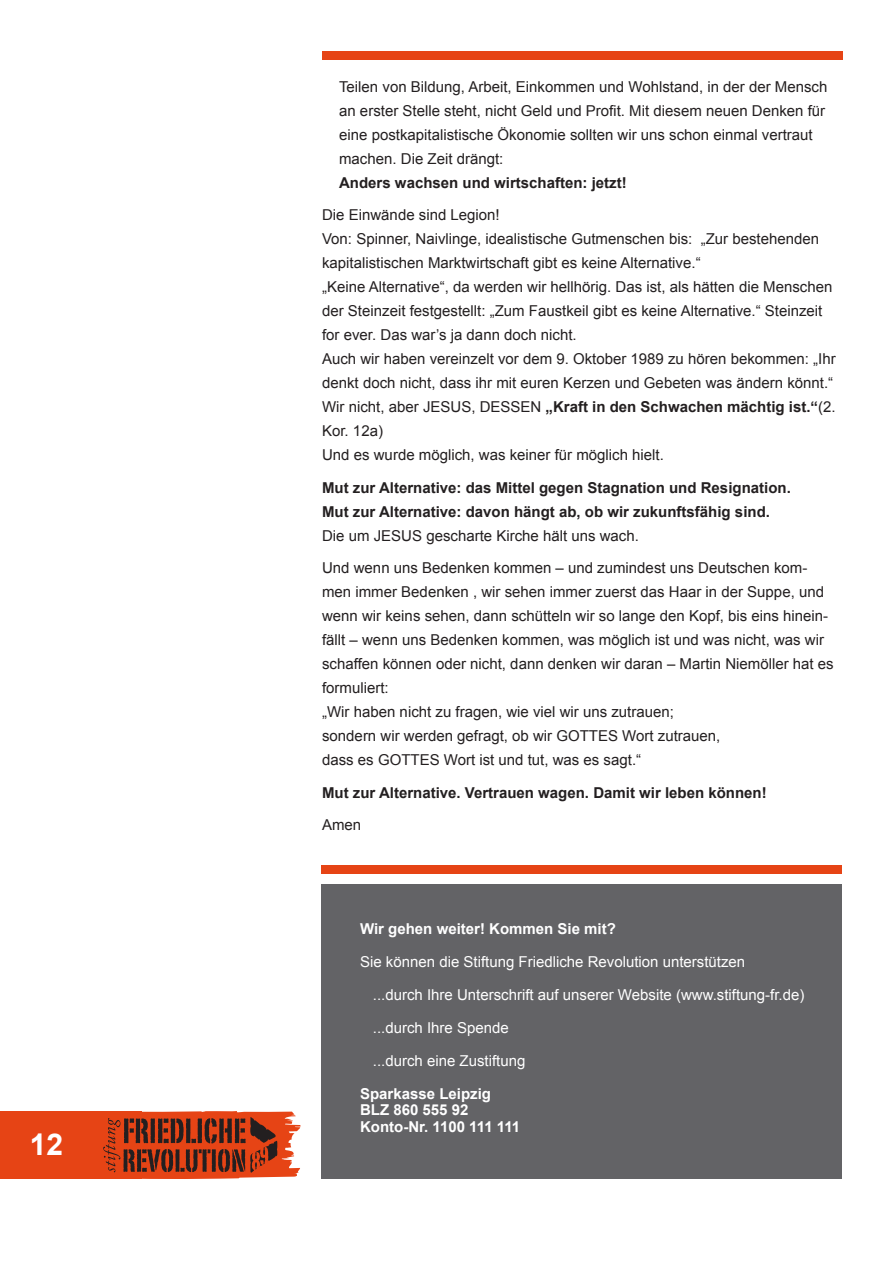
<style>
.page{position:relative;width:893px;height:1263px;background:#fff}
.page>*{position:absolute;margin:0;border:0;box-sizing:border-box;transform-origin:0 0}
.t1{font:700 30px "Arial";color:#fff}
.Fließtext{font:15px/24px "Arial";color:#231f20}
.Fließtext-2{font:700 15px/24px "Arial";color:#231f20}
.t2{font:15px "Arial";color:#fff}
.t3{font:700 15px "Arial";color:#fff}
.s1{font-weight:700}
.s2{font-weight:400}
</style>
<div class="page">
<div style="left:322px;top:51px;width:520px;height:9px;background:#e64415"></div>
<div style="left:0;top:1111px;width:142px;height:68px;background:#e64415"></div>
<svg style="left:103px;top:1111px;width:198px;height:68px"></svg>
<div style="left:321px;top:884px;width:521px;height:295px;background:#636366"></div>
<div style="left:322px;top:865px;width:520px;height:9px;background:#e64415"></div>
<p class="t1" style="left:30px;top:1125px;width:35px">12</p>
<p class="Fließtext" style="left:339px;top:75px;width:490px">Teilen von Bildung, Arbeit, Einkommen und Wohlstand, in der der Mensch an erster Stelle steht, nicht Geld und Profit. Mit diesem neuen Denken für eine postkapitalistische Ökonomie sollten wir uns schon einmal vertraut machen. Die Zeit drängt:<br><span class="s1">Anders wachsen und wirtschaften: jetzt!</span></p>
<p class="Fließtext" style="left:322px;top:203px;width:515px">Die Einwände sind Legion!<br>Von: Spinner, Naivlinge, idealistische Gutmenschen bis: „Zur bestehenden kapitalistischen Marktwirtschaft gibt es keine Alternative.“<br>„Keine Alternative“, da werden wir hellhörig. Das ist, als hätten die Menschen der Steinzeit festgestellt: „Zum Faustkeil gibt es keine Alternative.“ Steinzeit for ever. Das war’s ja dann doch nicht.<br>Auch wir haben vereinzelt vor dem 9. Oktober 1989 zu hören bekommen: „Ihr denkt doch nicht, dass ihr mit euren Kerzen und Gebeten was ändern könnt.“ Wir nicht, aber JESUS, DESSEN <span class="s1">„Kraft in den Schwachen mächtig ist.“</span>(2.<br>Kor. 12a)<br>Und es wurde möglich, was keiner für möglich hielt.</p>
<p class="Fließtext-2" style="left:322px;top:476px;width:470px">Mut zur Alternative: das Mittel gegen Stagnation und Resignation.<br>Mut zur Alternative: davon hängt ab, ob wir zukunftsfähig sind.<br><span class="s2">Die um JESUS gescharte Kirche hält uns wach.</span></p>
<p class="Fließtext" style="left:322px;top:556px;width:513px">Und wenn uns Bedenken kommen – und zumindest uns Deutschen kom&shy;men immer Bedenken , wir sehen immer zuerst das Haar in der Suppe, und wenn wir keins sehen, dann schütteln wir so lange den Kopf, bis eins hinein&shy;fällt – wenn uns Bedenken kommen, was möglich ist und was nicht, was wir schaffen können oder nicht, dann denken wir daran – Martin Niemöller hat es formuliert:<br>„Wir haben nicht zu fragen, wie viel wir uns zutrauen;<br>sondern wir werden gefragt, ob wir GOTTES Wort zutrauen,<br>dass es GOTTES Wort ist und tut, was es sagt.“</p>
<p class="Fließtext-2" style="left:322px;top:781px;width:446px">Mut zur Alternative. Vertrauen wagen. Damit wir leben können!</p>
<p class="Fließtext" style="left:322px;top:813px;width:41px">Amen</p>
<p class="t3" style="left:360px;top:919px;width:257px">Wir gehen weiter! Kommen Sie mit?</p>
<p class="t2" style="left:360px;top:952px;width:387px">Sie können die Stiftung Friedliche Revolution unterstützen</p>
<p class="t2" style="left:373px;top:985px;width:433px">...durch Ihre Unterschrift auf unserer Website (www.stiftung-fr.de)</p>
<p class="t2" style="left:373px;top:1018px;width:137px">...durch Ihre Spende</p>
<p class="t2" style="left:373px;top:1051px;width:154px">...durch eine Zustiftung</p>
<p class="t3" style="left:360px;top:1084px;width:132px">Sparkasse Leipzig</p>
<p class="t3" style="left:360px;top:1100px;width:110px">BLZ 860 555 92</p>
<p class="t3" style="left:360px;top:1117px;width:162px">Konto-Nr. 1100 111 111</p>
</div>
